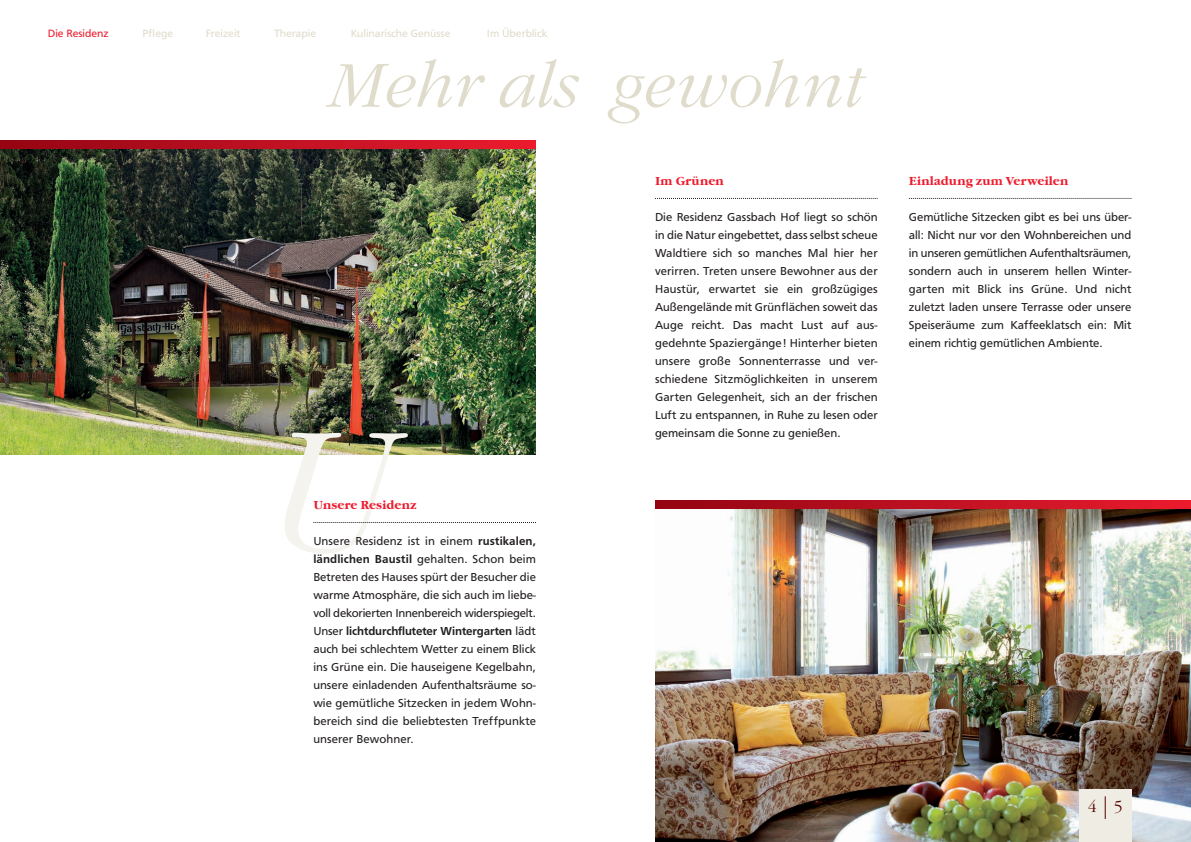
<style>
.page{position:relative;width:1191px;height:842px;background:#fff}
.page>*{position:absolute;margin:0;border:0;box-sizing:border-box;transform-origin:0 0}
.t1{font:italic 300 176px "Garamond Itc T";color:#f4f3ee}
.t2{font:italic 300 64px "Garamond Itc T";color:#e0dccb}
.t3{font:300 16.2px "Garamond Itc T";color:#500}
.t4{font:12px/18px "F015 T";color:#231f20;text-align:justify}
.t5{font:700 12px "Garamond Itc T";color:#ee1b2d}
.t6{font:11px "F015 T";color:#e0dccb}
.t7{font:11px "F015 T";color:#ee1b2d}
.s1{font-weight:500}
</style>
<div class="page">
<img style="left:0;top:149px;width:536px;height:306px">
<svg style="left:655px;top:198px;width:222px;height:1px"></svg>
<svg style="left:0;top:141px;width:536px;height:8px"></svg>
<img style="left:655px;top:509px;width:536px;height:333px">
<svg style="left:655px;top:500px;width:536px;height:8px"></svg>
<svg style="left:313px;top:522px;width:223px;height:1px"></svg>
<div style="left:1079px;top:789px;width:52px;height:53px;background:#efede3"></div>
<svg style="left:1105px;top:796px;width:1px;height:23px"></svg>
<svg style="left:909px;top:198px;width:222px;height:1px"></svg>
<p class="t7" style="left:48px;top:27px;width:62px">Die Residenz</p>
<p class="t6" style="left:142px;top:27px;width:32px">Pflege</p>
<p class="t6" style="left:206px;top:27px;width:36px">Freizeit</p>
<p class="t6" style="left:274px;top:27px;width:44px">Therapie</p>
<p class="t6" style="left:351px;top:27px;width:101px">Kulinarische Genüsse</p>
<p class="t6" style="left:487px;top:27px;width:62px">Im Überblick</p>
<h2 class="t2" style="left:328px;top:50px;width:537px">Mehr als gewohnt</h2>
<h1 class="t1" style="left:264px;top:396px;width:133px">U</h1>
<p class="t5" style="left:313px;top:498px;width:105px">Unsere Residenz</p>
<p class="t4" style="left:313px;top:532px;width:224px">Unsere Residenz ist in einem <span class="s1">rustikalen, ländlichen Baustil</span> gehalten. Schon beim Betreten des Hauses spürt der Besucher die warme Atmosphäre, die sich auch im liebe&shy;voll dekorierten Innenbereich widerspiegelt.<br>Unser <span class="s1">lichtdurchfluteter Wintergarten</span> lädt auch bei schlechtem Wetter zu einem Blick ins Grüne ein. Die hauseigene Kegelbahn, unsere einladenden Aufenthaltsräume so&shy;wie gemütliche Sitzecken in jedem Wohn&shy;bereich sind die beliebtesten Treffpunkte unserer Bewohner.</p>
<p class="t5" style="left:655px;top:174px;width:70px">Im Grünen</p>
<p class="t4" style="left:655px;top:208px;width:224px">Die Residenz Gassbach Hof liegt so schön in die Natur eingebettet, dass selbst scheue Waldtiere sich so manches Mal hier her verirren. Treten unsere Bewohner aus der Haustür, erwartet sie ein großzügiges Außengelände mit Grünflächen soweit das Auge reicht. Das macht Lust auf aus&shy;gedehnte Spaziergänge! Hinterher bieten unsere große Sonnenterrasse und ver&shy;schiedene Sitzmöglichkeiten in unserem Garten Gelegenheit, sich an der frischen Luft zu entspannen, in Ruhe zu lesen oder gemeinsam die Sonne zu genießen.</p>
<p class="t5" style="left:909px;top:174px;width:161px">Einladung zum Verweilen</p>
<p class="t4" style="left:909px;top:208px;width:224px">Gemütliche Sitzecken gibt es bei uns über&shy;all: Nicht nur vor den Wohnbereichen und in unseren gemütlichen Aufenthaltsräumen, sondern auch in unserem hellen Winter&shy;garten mit Blick ins Grüne. Und nicht zuletzt laden unsere Terrasse oder unsere Speiseräume zum Kaffeeklatsch ein: Mit einem richtig gemütlichen Ambiente.</p>
<h3 class="t3" style="left:1087px;top:798px;width:36px">4 5</h3>
</div>
